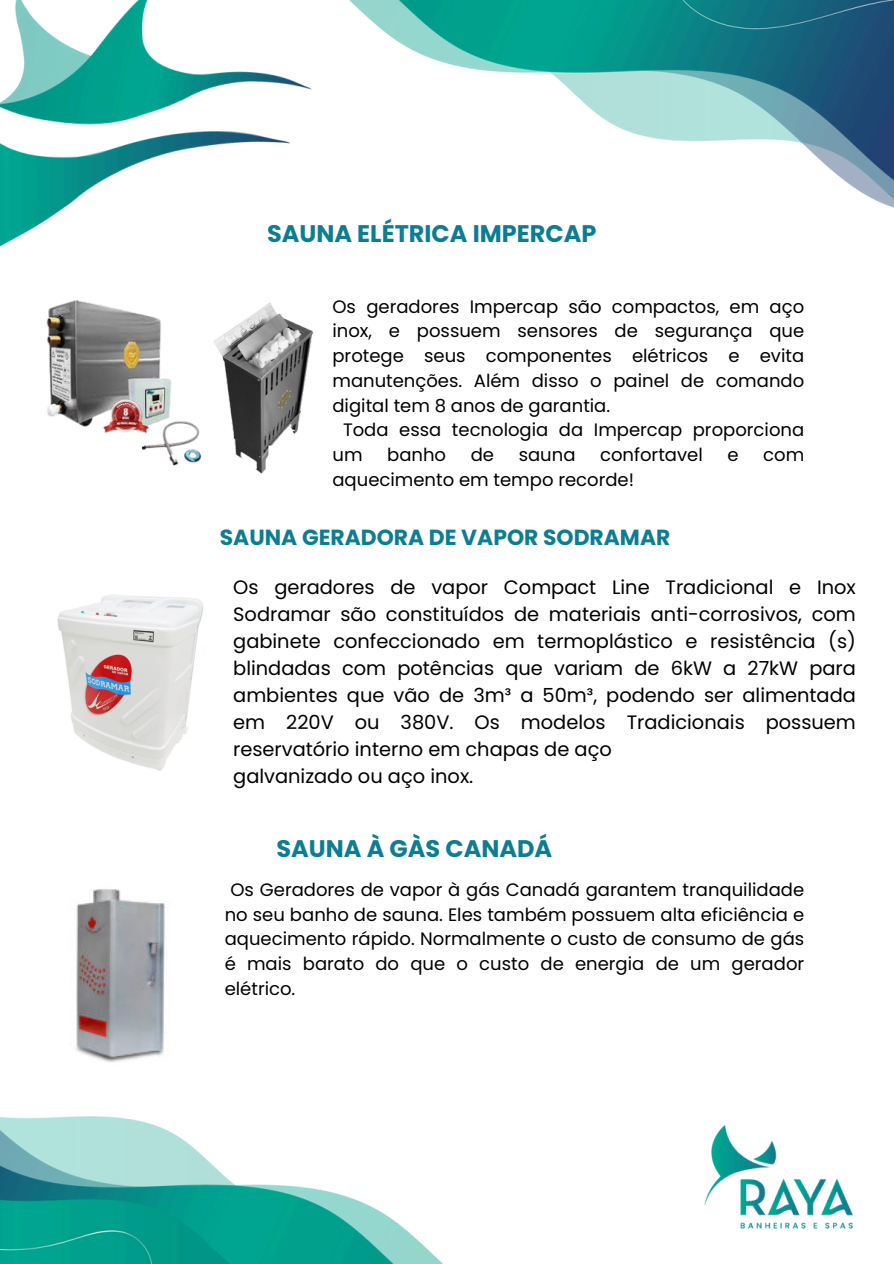
<style>
.page{position:relative;width:894px;height:1264px;background:#fff}
.page>*{position:absolute;margin:0;border:0;box-sizing:border-box;transform-origin:0 0}
.t1{font:700 24px "Poppins";color:#0c7d92}
.t2{font:700 21.9px "Poppins";color:#0c7d92}
.t3{font:19.35px/27px "Poppins";color:#000;text-align:justify}
.t4{font:18px/24.8px "Poppins";color:#000;text-align:justify}
</style>
<div class="page">
<img style="left:0;top:0;width:893px;height:1263px">
<img style="left:35px;top:296px;width:171px;height:171px">
<img style="left:209px;top:296px;width:111px;height:185px">
<img style="left:35px;top:879px;width:171px;height:190px">
<img style="left:56px;top:594px;width:150px;height:176px">
<p class="t1" style="left:267px;top:217px;width:331px">SAUNA ELÉTRICA IMPERCAP</p>
<p class="t4" style="left:332px;top:294px;width:473px">Os geradores Impercap são compactos, em aço inox, e possuem sensores de segurança que protege seus componentes elétricos e evita manutenções. Além disso o painel de comando digital tem 8 anos de garantia.</p>
<h1 class="t4" style="left:332px;top:418px;width:473px;text-indent:11px">Toda essa tecnologia da Impercap proporciona um</h1>
<h1 class="t4" style="left:387px;top:442px;width:60px">banho</h1>
<h1 class="t4" style="left:470px;top:442px;width:25px">de</h1>
<h1 class="t4" style="left:518px;top:442px;width:58px">sauna</h1>
<h1 class="t4" style="left:600px;top:442px;width:104px">confortavel</h1>
<h1 class="t4" style="left:727px;top:442px;width:13px">e</h1>
<h1 class="t4" style="left:763px;top:442px;width:42px">com</h1>
<h1 class="t4" style="left:332px;top:467px;width:303px">aquecimento em tempo recorde!</h1>
<p class="t2" style="left:220px;top:522px;width:452px">SAUNA GERADORA DE VAPOR SODRAMAR</p>
<h1 class="t3" style="left:233px;top:573px;width:624px">Os geradores de vapor Compact Line Tradicional e Inox Sodramar são constituídos de materiais anti-corrosivos, com gabinete confeccionado em termoplástico e resistência (s) blindadas com potências que variam de 6kW a 27kW para ambientes que vão de 3m³ a 50m³, podendo ser alimentada em 220V ou 380V. Os modelos Tradicionais possuem reservatório interno em chapas de aço</h1>
<p class="t3" style="left:233px;top:762px;width:241px">galvanizado ou aço inox.</p>
<p class="t1" style="left:276px;top:831px;width:277px">SAUNA À GÀS CANADÁ</p>
<p class="t4" style="left:225px;top:877px;width:581px;text-indent:6px">Os Geradores de vapor à gás Canadá garantem tranquilidade no seu banho de sauna. Eles também possuem alta eficiência e aquecimento rápido. Normalmente o custo de consumo de gás é mais barato do que o custo de energia de um gerador elétrico.</p>
</div>
